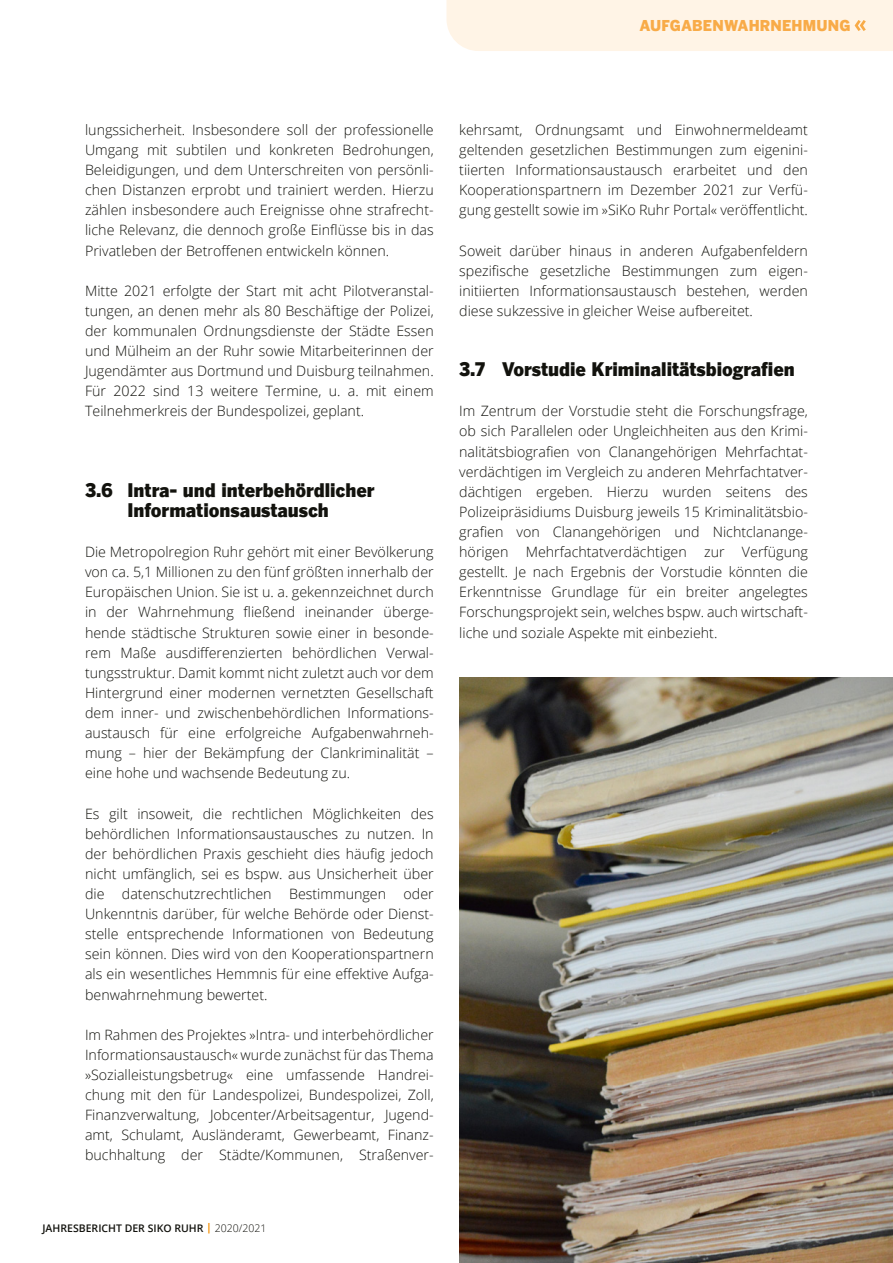
<style>
.page{position:relative;width:893px;height:1263px;background:#fff}
.page>*{position:absolute;margin:0;border:0;box-sizing:border-box;transform-origin:0 0}
.t1{font:900 18.75px/20.1px "Benton Gothic";color:#12120d;text-align:center}
.t2{font:900 15px "Benton Gothic";letter-spacing:.015em;color:#f8ab48}
.t3{font:300 14.25px/20.1px "Open Sans";color:#12120d;text-align:justify}
.t4{font:600 10.5px "Open Sans";color:#12120d}
.s1{font-weight:700;color:#f48e00}
.s2{font-weight:300}
</style>
<div class="page">
<img style="left:459px;top:678px;width:434px;height:585px">
<div style="left:446px;top:0;width:447px;height:51px;background:#fff4e6"></div>
<p class="t2" style="left:639px;top:16px;width:213px">AUFGABENWAHRNEHMUNG</p>
<p class="t3" style="left:85px;top:119px;width:350px">lungssicherheit. Insbesondere soll der professionelle Umgang mit subtilen und konkreten Bedrohungen, Beleidigungen, und dem Unterschreiten von persönli&shy;chen Distanzen erprobt und trainiert werden. Hierzu zählen insbesondere auch Ereignisse ohne strafrecht&shy;liche Relevanz, die dennoch große Einflüsse bis in das Privatleben der Betroffenen entwickeln können.</p>
<p class="t3" style="left:85px;top:280px;width:350px">Mitte 2021 erfolgte der Start mit acht Pilotveranstal&shy;tungen, an denen mehr als 80 Beschäftige der Polizei, der kommunalen Ordnungsdienste der Städte Essen und Mülheim an der Ruhr sowie Mitarbeiterinnen der Jugendämter aus Dortmund und Duisburg teilnahmen.<br>Für 2022 sind 13 weitere Termine, u. a. mit einem Teilnehmerkreis der Bundespolizei, geplant.</p>
<h1 class="t1" style="left:85px;top:479px;width:291px">3.6 Intra- und interbehördlicher<br>Informationsaustausch</h1>
<p class="t3" style="left:85px;top:541px;width:350px">Die Metropolregion Ruhr gehört mit einer Bevölkerung von ca. 5,1 Millionen zu den fünf größten innerhalb der Europäischen Union. Sie ist u. a. gekennzeichnet durch in der Wahrnehmung fließend ineinander überge&shy;hende städtische Strukturen sowie einer in besonde&shy;rem Maße ausdifferenzierten behördlichen Verwal&shy;tungsstruktur. Damit kommt nicht zuletzt auch vor dem Hintergrund einer modernen vernetzten Gesellschaft dem inner- und zwischenbehördlichen Informations&shy;austausch für eine erfolgreiche Aufgabenwahrneh&shy;mung – hier der Bekämpfung der Clankriminalität – eine hohe und wachsende Bedeutung zu.</p>
<p class="t3" style="left:85px;top:803px;width:350px">Es gilt insoweit, die rechtlichen Möglichkeiten des behördlichen Informationsaustausches zu nutzen. In der behördlichen Praxis geschieht dies häufig jedoch nicht umfänglich, sei es bspw. aus Unsicherheit über die datenschutzrechtlichen Bestimmungen oder Unkenntnis darüber, für welche Behörde oder Dienst&shy;stelle entsprechende Informationen von Bedeutung sein können. Dies wird von den Kooperationspartnern als ein wesentliches Hemmnis für eine effektive Aufga&shy;benwahrnehmung bewertet.</p>
<p class="t3" style="left:85px;top:1024px;width:350px">Im Rahmen des Projektes »Intra- und interbehördlicher Informationsaustausch« wurde zunächst für das Thema »Sozialleistungsbetrug« eine umfassende Handrei&shy;chung mit den für Landespolizei, Bundespolizei, Zoll, Finanzverwaltung, Jobcenter/Arbeitsagentur, Jugend&shy;amt, Schulamt, Ausländeramt, Gewerbeamt, Finanz&shy;buchhaltung der Städte/Kommunen, Straßenver-</p>
<p class="t4" style="left:43px;top:1221px;width:225px">JAHRESBERICHT DER SIKO RUHR <span class="s1">|</span> <span class="s2">2020/2021</span></p>
<p class="t3" style="left:459px;top:119px;width:350px">kehrsamt, Ordnungsamt und Einwohnermeldeamt geltenden gesetzlichen Bestimmungen zum eigenini&shy;tiierten Informationsaustausch erarbeitet und den Kooperationspartnern im Dezember 2021 zur Verfü&shy;gung gestellt sowie im »SiKo Ruhr Portal« veröffentlicht.</p>
<p class="t3" style="left:459px;top:240px;width:350px">Soweit darüber hinaus in anderen Aufgabenfeldern spezifische gesetzliche Bestimmungen zum eigen&shy;initiierten Informationsaustausch bestehen, werden diese sukzessive in gleicher Weise aufbereitet.</p>
<h1 class="t1" style="left:459px;top:359px;width:337px">3.7 Vorstudie Kriminalitätsbiografien</h1>
<p class="t3" style="left:459px;top:401px;width:350px">Im Zentrum der Vorstudie steht die Forschungsfrage, ob sich Parallelen oder Ungleichheiten aus den Krimi&shy;nalitätsbiografien von Clanangehörigen Mehrfachtat&shy;verdächtigen im Vergleich zu anderen Mehrfachtatver&shy;dächtigen ergeben. Hierzu wurden seitens des Polizeipräsidiums Duisburg jeweils 15 Kriminalitätsbio&shy;grafien von Clanangehörigen und Nichtclanange&shy;hörigen Mehrfachtatverdächtigen zur Verfügung gestellt. Je nach Ergebnis der Vorstudie könnten die Erkenntnisse Grundlage für ein breiter angelegtes Forschungsprojekt sein, welches bspw. auch wirtschaft&shy;liche und soziale Aspekte mit einbezieht.</p>
</div>
